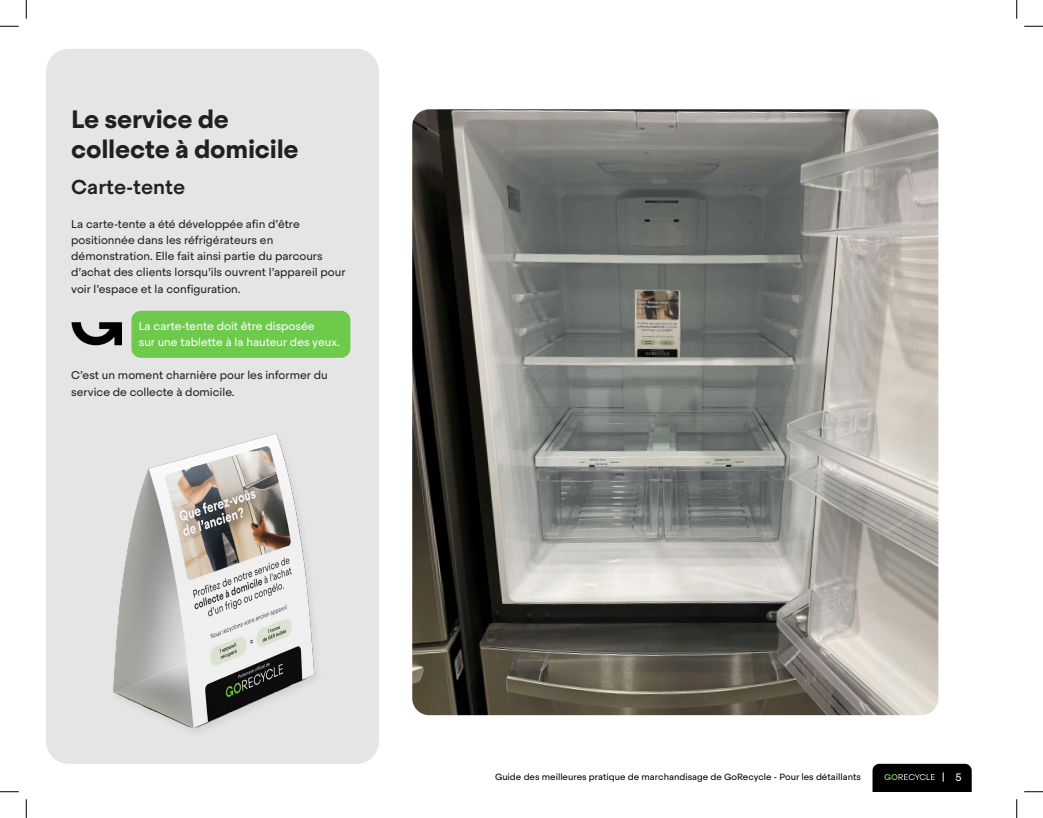
<style>
.page{position:relative;width:1043px;height:818px;background:#fff}
.page>*{position:absolute;margin:0;border:0;box-sizing:border-box;transform-origin:0 0}
.Section{font:700 25px/30px "Steradian";letter-spacing:-.01em;color:#231f20}
.Sous-section{font:500 20px "Steradian";letter-spacing:-.005em;color:#231f20}
.texte_courant_regulier{font:11.25px/16.2px "Steradian";color:#231f20}
.texte_courant_regulier-2{font:11.25px/16.2px "Steradian";color:#fff}
.t1{font:10.75px "Steradian";color:#f9fafa}
.t2{font:9px "Steradian";color:#000}
</style>
<div class="page">
<svg style="left:872px;top:763px;width:99px;height:28px"></svg>
<div style="left:46px;top:49px;width:333px;height:714px;background:#e5e5e5;border-radius:22px"></div>
<div style="left:131px;top:311px;width:219px;height:47px;background:#6dca4b;border-radius:9px"></div>
<img style="left:412px;top:109px;width:526px;height:606px">
<img style="left:71px;top:322px;width:51px;height:24px">
<img style="left:113px;top:433px;width:203px;height:299px">
<svg style="left:0;top:25px;width:19px;height:2px"></svg>
<svg style="left:1024px;top:25px;width:18px;height:2px"></svg>
<svg style="left:0;top:791px;width:19px;height:1px"></svg>
<svg style="left:1024px;top:791px;width:18px;height:1px"></svg>
<svg style="left:25px;top:0;width:2px;height:19px"></svg>
<svg style="left:25px;top:799px;width:2px;height:19px"></svg>
<svg style="left:1016px;top:0;width:1px;height:19px"></svg>
<svg style="left:1016px;top:799px;width:1px;height:19px"></svg>
<p class="Section" style="left:71px;top:104px;width:229px">Le service de collecte à domicile</p>
<p class="Sous-section" style="left:71px;top:175px;width:115px">Carte-tente</p>
<p class="texte_courant_regulier" style="left:71px;top:215px;width:276px">La carte-tente a été développée afin d’être positionnée dans les réfrigérateurs en démonstration. Elle fait ainsi partie du parcours d’achat des clients lorsqu’ils ouvrent l’appareil pour voir l’espace et la configuration.</p>
<p class="texte_courant_regulier-2" style="left:139px;top:318px;width:202px">La carte-tente doit être disposée<br>sur une tablette à la hauteur des yeux.</p>
<p class="texte_courant_regulier" style="left:71px;top:367px;width:258px">C’est un moment charnière pour les informer du service de collecte à domicile.</p>
<p class="t2" style="left:495px;top:771px;width:367px">Guide des meilleures pratique de marchandisage de GoRecycle - Pour les détaillants</p>
<p class="t1" style="left:955px;top:770px;width:8px">5</p>
</div>
